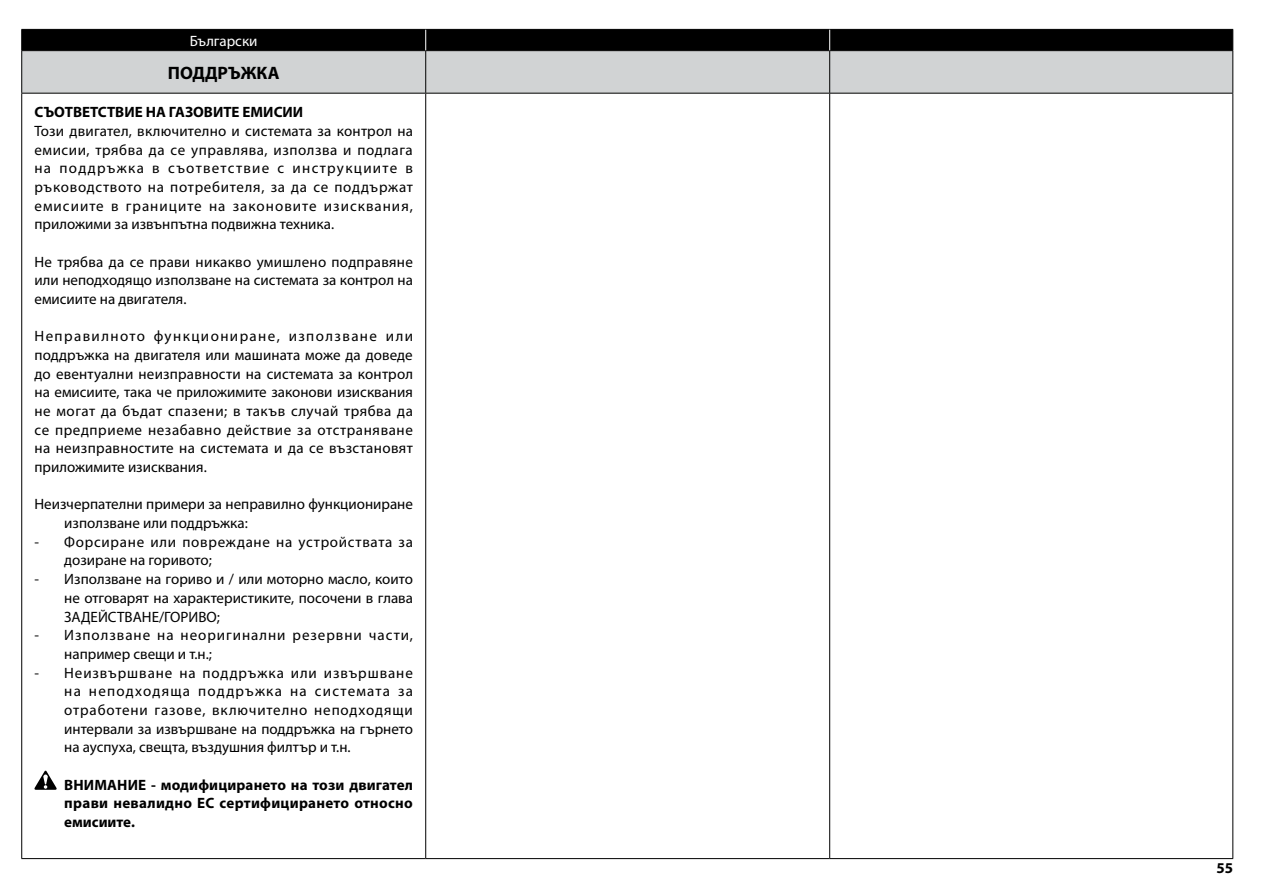
<style>
.page{position:relative;width:1263px;height:893px;background:#fff}
.page>*{position:absolute;margin:0;border:0;box-sizing:border-box;transform-origin:0 0}
.t1{font:700 18px "Myriad Pro";color:#000}
.t2{font:15px/18.6px "Myriad Pro";color:#000;text-align:justify}
.t3{font:700 15px/18.8px "Myriad Pro";letter-spacing:.005em;color:#000;text-align:justify}
.t4{font:15px/18.8px "Myriad Pro";letter-spacing:.05em;color:#000}
.t5{font:15px/18.6px "Myriad Pro";letter-spacing:.065em;color:#000}
.t6{font:15px "Myriad Pro";color:#fff}
</style>
<div class="page">
<div style="left:22px;top:51px;width:1210px;height:42px;background:#d1d3d4"></div>
<hr style="left:21px;top:51px;width:1px;height:42px;background:#000">
<hr style="left:425px;top:51px;width:1px;height:42px;background:#000">
<hr style="left:829px;top:51px;width:1px;height:42px;background:#000">
<hr style="left:1232px;top:51px;width:1px;height:42px;background:#000">
<hr style="left:21px;top:93px;width:405px;height:1px;background:#000">
<hr style="left:21px;top:94px;width:1px;height:764px;background:#000">
<hr style="left:426px;top:93px;width:404px;height:1px;background:#000">
<hr style="left:425px;top:94px;width:1px;height:764px;background:#000">
<hr style="left:830px;top:93px;width:403px;height:1px;background:#000">
<hr style="left:829px;top:94px;width:1px;height:764px;background:#000">
<hr style="left:1232px;top:94px;width:1px;height:764px;background:#000">
<svg style="left:21px;top:29px;width:1212px;height:22px;background:#010101"></svg>
<hr style="left:21px;top:858px;width:405px;height:1px;background:#000">
<hr style="left:426px;top:858px;width:404px;height:1px;background:#000">
<hr style="left:830px;top:858px;width:403px;height:1px;background:#000">
<svg style="left:34px;top:771px;width:23px;height:19px"></svg>
<p class="t6" style="left:190px;top:32px;width:69px">Български</p>
<p class="t1" style="left:168px;top:61px;width:113px">ПОДДРЪЖКА</p>
<p class="t3" style="left:34px;top:102px;width:270px">СЪОТВЕТСТВИЕ НА ГАЗОВИТЕ ЕМИСИИ</p>
<p class="t2" style="left:34px;top:122px;width:380px">Този двигател, включително и системата за контрол на емисии, трябва да се управлява, използва и подлага на поддръжка в съответствие с инструкциите в ръководството на потребителя, за да се поддържат емисиите в границите на законовите изисквания, приложими за извънпътна подвижна техника.</p>
<p class="t2" style="left:34px;top:252px;width:380px">Не трябва да се прави никакво умишлено подправяне или неподходящо използване на системата за контрол на емисиите на двигателя.</p>
<p class="t2" style="left:34px;top:327px;width:380px">Неправилното функциониране, използване или поддръжка на двигателя или машината може да доведе до евентуални неизправности на системата за контрол на емисиите, така че приложимите законови изисквания не могат да бъдат спазени; в такъв случай трябва да се предприеме незабавно действие за отстраняване на неизправностите на системата и да се възстановят приложимите изисквания.</p>
<p class="t2" style="left:64px;top:495px;width:350px;text-indent:-30px">Неизчерпателни примери за неправилно функциониране използване или поддръжка:</p>
<p class="t4" style="left:64px;top:533px;width:350px;text-indent:-30px">- Форсиране или повреждане на устройствата за дозиране на горивото;</p>
<p class="t2" style="left:64px;top:570px;width:350px;text-indent:-30px">- Използване на гориво и / или моторно масло, които не отговарят на характеристиките, посочени в глава ЗАДЕЙСТВАНЕ/ГОРИВО;</p>
<p class="t5" style="left:64px;top:626px;width:350px;text-indent:-30px">- Използване на неоригинални резервни части, например свещи и т.н.;</p>
<p class="t2" style="left:64px;top:663px;width:350px;text-indent:-30px">- Неизвършване на поддръжка или извършване на неподходяща поддръжка на системата за отработени газове, включително неподходящи интервали за извършване на поддръжка на гърнето на ауспуха, свещта, въздушния филтър и т.н.</p>
<p class="t3" style="left:64px;top:775px;width:350px">ВНИМАНИЕ - модифицирането на този двигател прави невалидно ЕС сертифицирането относно емисиите.</p>
<p class="t3" style="left:1216px;top:858px;width:18px">55</p>
</div>
